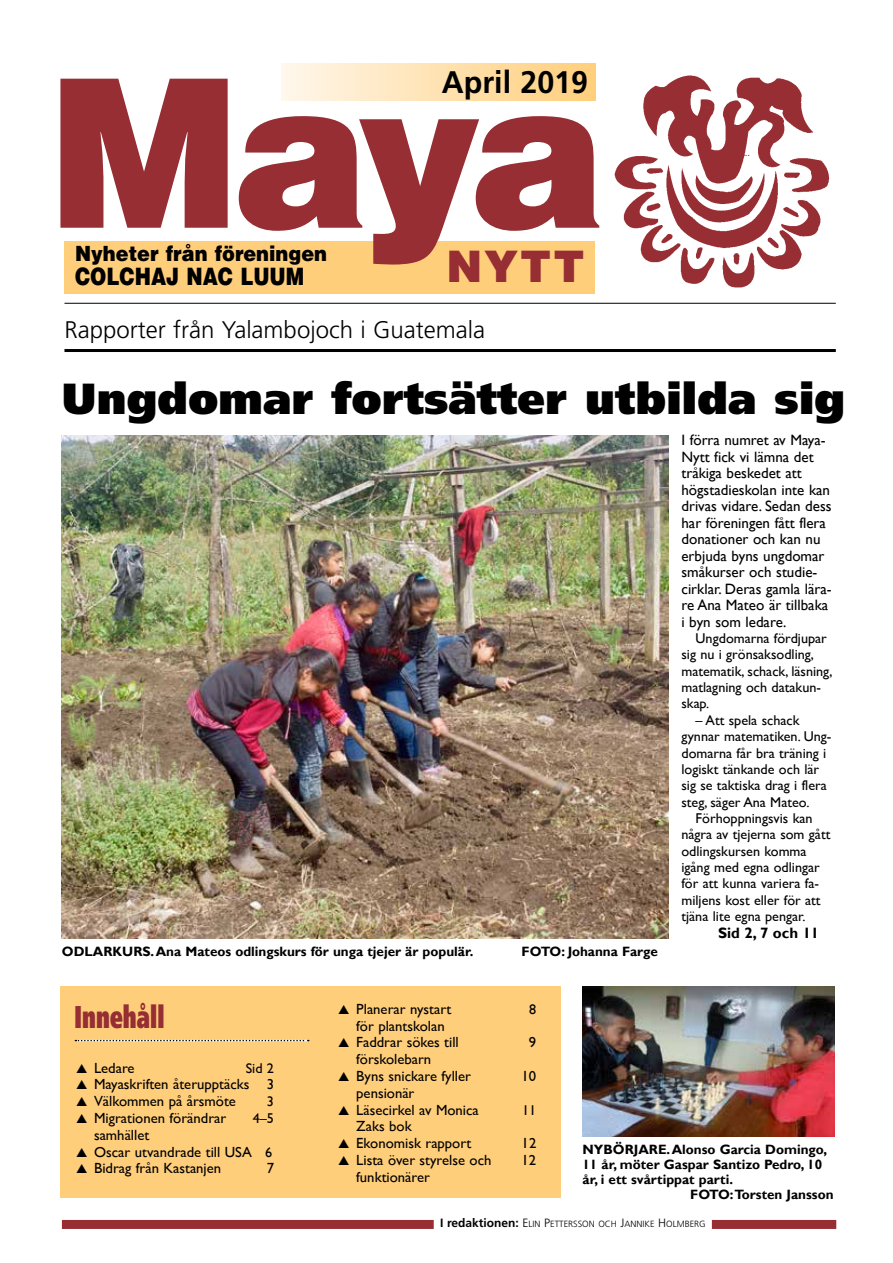
<style>
.page{position:relative;width:893px;height:1263px;background:#fff}
.page>*{position:absolute;margin:0;border:0;box-sizing:border-box;transform-origin:0 0}
.t1{font:900 207px "Helvetica";color:#962e34}
.t2{font:900 43.5px "Frutiger";letter-spacing:.005em;color:#000}
.t3{font:900 43.5px "Helvetica";color:#962e34}
.t4{font:900 31.5px "Frutiger";letter-spacing:.005em;color:#962e34;scale:.64 1}
.t5{font:700 31.2px "Frutiger";color:#000}
.t6{font:300 24px "Frutiger";color:#000}
.t7{font:900 24px "Helvetica";color:#000;scale:.81 1}
.t8{font:900 21px "Helvetica";color:#000;scale:.92 1}
.t9{font:15px/16.5px "Gill Sans";color:#000}
.t10{font:700 15px "Gill Sans";color:#000}
.t11{font:14.7px "Gill Sans";color:#000}
.t12{font:14.1px/16.4px "Gill Sans";color:#000}
.t13{font:700 13.5px "Gill Sans";color:#000}
.t14{font:300 9px "Frutiger";color:#000}
.s1{font-size:14.1px}
.s2{font-weight:700;font-size:12px}
.s3{font-size:12px}
</style>
<div class="page">
<div style="left:282px;top:64px;width:313px;height:36px;background:linear-gradient(to right,#fff7eb,#ffce7b)"></div>
<div style="left:64px;top:241px;width:531px;height:53px;background:#ffce7b"></div>
<img style="left:614px;top:75px;width:216px;height:213px">
<hr style="left:64px;top:303px;width:772px;height:1px;background:#000">
<hr style="left:64px;top:349px;width:772px;height:3px;background:#000">
<div style="left:62px;top:1220px;width:372px;height:9px;background:#962e34"></div>
<div style="left:712px;top:1220px;width:124px;height:9px;background:#962e34"></div>
<img style="left:62px;top:435px;width:606px;height:503px">
<img style="left:582px;top:986px;width:252px;height:151px">
<div style="left:60px;top:986px;width:501px;height:212px;background:#ffce7b"></div>
<svg style="left:75px;top:1040px;width:234px;height:1px"></svg>
<h3 class="t5" style="left:442px;top:64px;width:148px">April 2019</h3>
<h1 class="t1" style="left:48px;top:18px;width:559px">Maya</h1>
<h3 class="t8" style="left:75px;top:239px;width:276px">Nyheter från föreningen</h3>
<h3 class="t7" style="left:75px;top:261px;width:285px">COLCHAJ NAC LUUM</h3>
<h2 class="t3" style="left:446px;top:238px;width:140px">NYTT</h2>
<h3 class="t6" style="left:64px;top:316px;width:422px">Rapporter från Yalambojoch i Guatemala</h3>
<h2 class="t2" style="left:62px;top:372px;width:785px">Ungdomar fortsätter utbilda sig</h2>
<p class="t9" style="left:681px;top:432px;width:152px">I förra numret av Maya-<br>Nytt fick vi lämna det tråkiga beskedet att högstadieskolan inte kan drivas vidare. Sedan dess har föreningen fått flera donationer och kan nu erbjuda byns ungdomar småkurser och studie&shy;cirklar. Deras gamla lära&shy;re Ana Mateo är tillbaka i byn som ledare.</p>
<p class="t12" style="left:681px;top:630px;width:152px;text-indent:14px">Ungdomarna fördjupar sig nu i grönsaksodling, matematik, schack, läsning, matlagning och datakun&shy;skap.</p>
<p class="t12" style="left:681px;top:712px;width:152px;text-indent:14px">– Att spela schack gynnar matematiken. Ung&shy;domarna får bra träning i logiskt tänkande och lär sig se taktiska drag i flera steg, säger Ana Mateo.</p>
<p class="t12" style="left:681px;top:810px;width:150px;text-indent:14px">Förhoppningsvis kan några av tjejerna som gått odlingskursen komma igång med egna odlingar för att kunna variera fa&shy;miljens kost eller för att tjäna lite egna pengar.</p>
<p class="t10" style="left:718px;top:923px;width:103px">Sid 2, 7 och 11</p>
<p class="t13" style="left:62px;top:943px;width:413px">ODLARKURS. Ana Mateos odlingskurs för unga tjejer är populär.</p>
<p class="t13" style="left:522px;top:943px;width:138px">FOTO: Johanna Farge</p>
<h3 class="t4" style="left:75px;top:997px;width:142px">Innehåll</h3>
<p class="t11" style="left:76px;top:1059px;width:60px">▲ Ledare</p>
<p class="t12" style="left:246px;top:1059px;width:30px">Sid 2</p>
<p class="t11" style="left:76px;top:1076px;width:200px">▲ Mayaskriften återupptäcks 3</p>
<p class="t11" style="left:76px;top:1092px;width:161px">▲ Välkommen på årsmöte</p>
<p class="t12" style="left:267px;top:1093px;width:9px">3</p>
<p class="t11" style="left:76px;top:1109px;width:152px">▲ Migrationen förändrar</p>
<p class="t12" style="left:253px;top:1110px;width:23px">4–5</p>
<p class="t11" style="left:94px;top:1126px;width:57px">samhället</p>
<p class="t11" style="left:76px;top:1143px;width:198px">▲ Oscar utvandrade till USA <span class="s1">6</span></p>
<p class="t11" style="left:76px;top:1160px;width:147px">▲ Bidrag från Kastanjen</p>
<p class="t11" style="left:267px;top:1160px;width:9px">7</p>
<p class="t11" style="left:338px;top:1000px;width:115px">▲ Planerar nystart</p>
<p class="t12" style="left:529px;top:1001px;width:9px">8</p>
<p class="t11" style="left:356px;top:1017px;width:90px">för plantskolan</p>
<p class="t11" style="left:338px;top:1034px;width:122px">▲ Faddrar sökes till</p>
<p class="t11" style="left:529px;top:1034px;width:9px">9</p>
<p class="t11" style="left:356px;top:1050px;width:77px">förskolebarn</p>
<p class="t11" style="left:338px;top:1067px;width:134px">▲ Byns snickare fyller</p>
<p class="t11" style="left:522px;top:1067px;width:16px">10</p>
<p class="t11" style="left:356px;top:1084px;width:60px">pensionär</p>
<p class="t11" style="left:338px;top:1101px;width:142px">▲ Läsecirkel av Monica</p>
<p class="t12" style="left:522px;top:1101px;width:16px">11</p>
<p class="t11" style="left:356px;top:1118px;width:57px">Zaks bok</p>
<p class="t11" style="left:338px;top:1134px;width:135px">▲ Ekonomisk rapport</p>
<p class="t11" style="left:522px;top:1134px;width:16px">12</p>
<p class="t11" style="left:338px;top:1151px;width:155px">▲ Lista över styrelse och</p>
<p class="t11" style="left:522px;top:1151px;width:16px">12</p>
<p class="t11" style="left:356px;top:1168px;width:75px">funktionärer</p>
<p class="t13" style="left:582px;top:1141px;width:246px">NYBÖRJARE. Alonso Garcia Domingo,</p>
<p class="t13" style="left:582px;top:1156px;width:241px">11 år, möter Gaspar Santizo Pedro, 10</p>
<p class="t13" style="left:582px;top:1171px;width:152px">år, i ett svårtippat parti.</p>
<p class="t13" style="left:690px;top:1186px;width:145px">FOTO:Torsten Jansson</p>
<p class="t14" style="left:440px;top:1219px;width:267px"><span class="s2">I redaktionen:</span> <span class="s3">E</span>LIN <span class="s3">P</span>ETTERSSON OCH <span class="s3">J</span>ANNIKE <span class="s3">H</span> OLMBERG</p>
</div>
